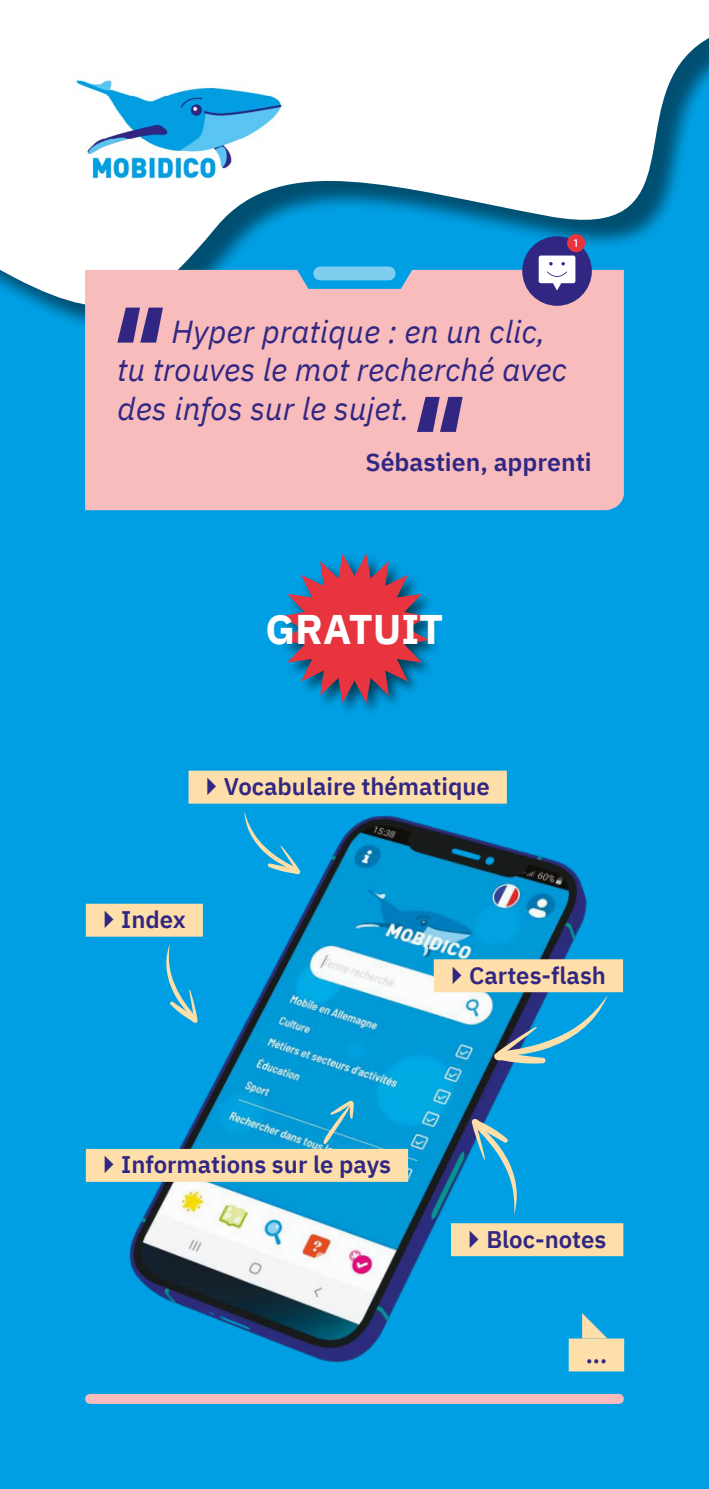
<style>
.page{position:relative;width:709px;height:1489px;background:#fff}
.page>*{position:absolute;margin:0;border:0;box-sizing:border-box;transform-origin:0 0}
.t1{font:700 41.25px "IBM Plex Sans";color:#fff}
.t2{font:italic 31.75px/38.5px "IBM Plex Sans";color:#312783}
.t3{font:600 25px "IBM Plex Sans";color:#312783}
.t4{font:600 24px "IBM Plex Sans";color:#312783}
.t5{font:500 10.75px "Gotham Rounded";color:#fff}
</style>
<div class="page">
<div style="left:0;top:0;width:709px;height:1488px;background:#009fe3"></div>
<svg style="left:0;top:0;width:709px;height:326px;fill:#fff"></svg>
<img style="left:53px;top:56px;width:239px;height:123px">
<img style="left:85px;top:803px;width:540px;height:601px">
<div style="left:188px;top:770px;width:319px;height:33px;background:#fedea9"></div>
<div style="left:86px;top:903px;width:117px;height:33px;background:#fedea9"></div>
<div style="left:86px;top:1148px;width:322px;height:33px;background:#fedea9"></div>
<div style="left:434px;top:959px;width:189px;height:33px;background:#fedea9"></div>
<svg style="left:323px;top:1100px;width:31px;height:44px"></svg>
<svg style="left:244px;top:812px;width:56px;height:62px"></svg>
<svg style="left:166px;top:944px;width:32px;height:79px"></svg>
<svg style="left:471px;top:1118px;width:46px;height:95px"></svg>
<svg style="left:494px;top:996px;width:113px;height:67px"></svg>
<div style="left:451px;top:1223px;width:172px;height:33px;background:#fedea9"></div>
<div style="left:85px;top:270px;width:539px;height:240px;background:#f7bcbb"></div>
<div style="left:522px;top:236px;width:70px;height:70px;background:#312783;border-radius:50%"></div>
<svg style="left:538px;top:255px;width:37px;height:35px"></svg>
<div style="left:567px;top:234px;width:18px;height:18px;background:#e7343f;border-radius:50%"></div>
<div style="left:313px;top:266px;width:82px;height:14px;background:#7fcef0;border-radius:7px"></div>
<svg style="left:117px;top:307px;width:46px;height:35px;background:#775c96"></svg>
<svg style="left:417px;top:397px;width:45px;height:35px;background:#725895"></svg>
<div style="left:90px;top:1393px;width:529px;height:10px;background:#f7bcbb"></div>
<div style="left:568px;top:1338px;width:56px;height:33px;background:#fedea9"></div>
<svg style="left:582px;top:1312px;width:25px;height:26px"></svg>
<div style="left:278px;top:552px;width:164px;height:164px;background:#000;opacity:.6"></div>
<svg style="left:280px;top:553px;width:149px;height:150px"></svg>
<p class="t5" style="left:574px;top:236px;width:6px">1</p>
<h2 class="t2" style="left:117px;top:309px;width:451px;text-indent:54px">Hyper pratique : en un clic, tu trouves le mot recherché avec des infos sur le sujet.</h2>
<p class="t3" style="left:365px;top:442px;width:228px">Sébastien, apprenti</p>
<h1 class="t1" style="left:265px;top:597px;width:179px">GRATUIT</h1>
<p class="t4" style="left:224px;top:767px;width:267px">Vocabulaire thématique</p>
<p class="t4" style="left:121px;top:900px;width:66px">Index</p>
<p class="t4" style="left:469px;top:956px;width:138px">Cartes-flash</p>
<p class="t4" style="left:121px;top:1145px;width:271px">Informations sur le pays</p>
<p class="t4" style="left:486px;top:1220px;width:121px">Bloc-notes</p>
<p class="t4" style="left:585px;top:1335px;width:23px">...</p>
</div>
